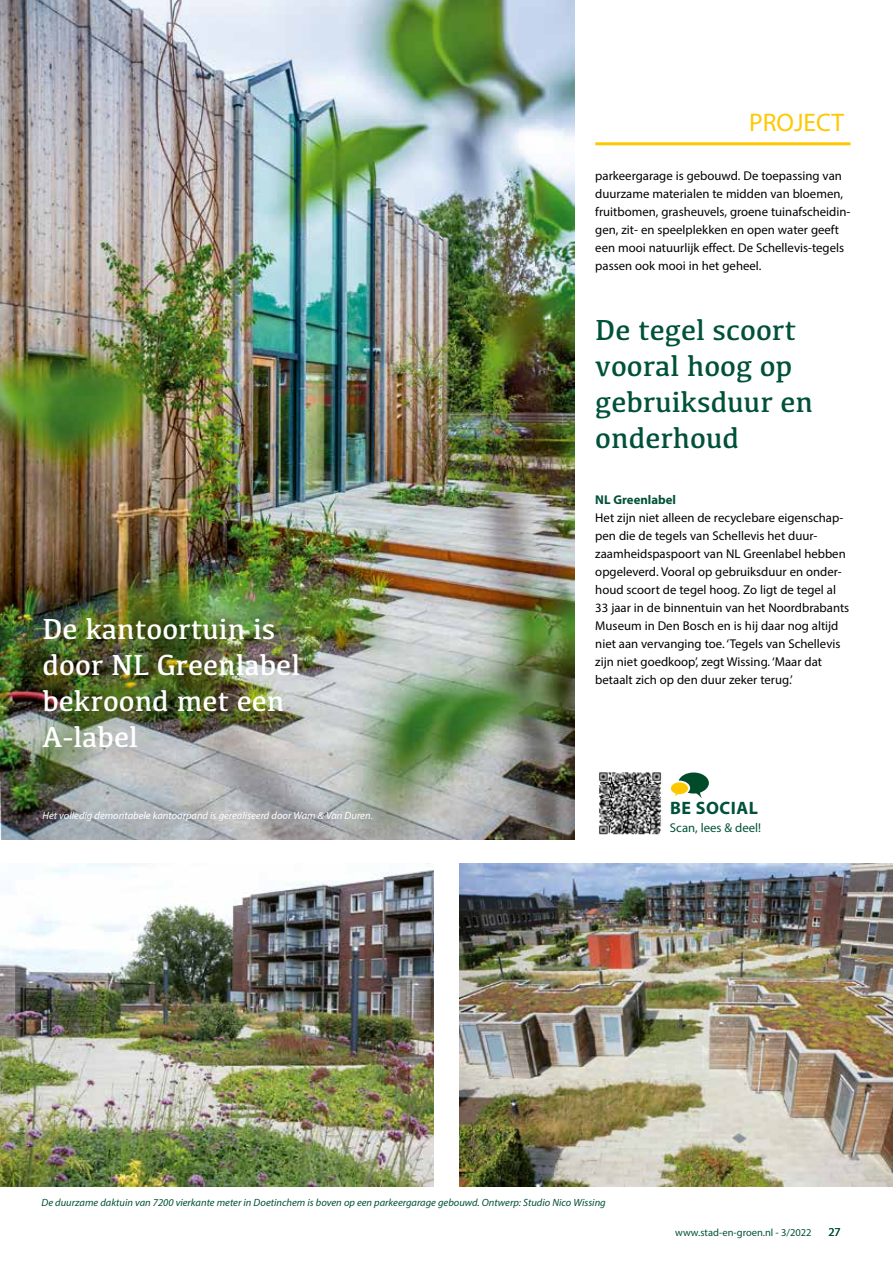
<style>
.page{position:relative;width:893px;height:1263px;background:#fff}
.page>*{position:absolute;margin:0;border:0;box-sizing:border-box;transform-origin:0 0}
.t1{font:30px/36px "Kefa";color:#fff}
.t2{font:30px/36px "Kefa";color:#005139}
.t3{font:25.5px "Myriad Pro";color:#fec800}
.t4{font:700 18px "Myriad Pro";letter-spacing:.03em;color:#005139}
.t5{font:12.75px/18px "Myriad Pro";color:#000}
.t6{font:12.75px "Myriad Pro";color:#005139}
.t7{font:700 12.75px "Myriad Pro";color:#005139}
.t8{font:12px "Myriad Pro";color:#005139}
.t9{font:italic 10.5px "Myriad Pro";color:#005139}
.t10{font:italic 10.5px "Myriad Pro";color:#fff}
.t11{font:10.5px "Myriad Pro";color:#005139}
</style>
<div class="page">
<hr style="left:595px;top:142px;width:255px;height:3px;background:#fec800">
<img style="left:0;top:863px;width:434px;height:323px">
<img style="left:459px;top:863px;width:434px;height:323px">
<img style="left:0;top:0;width:574px;height:840px">
<img style="left:599px;top:772px;width:64px;height:63px">
<svg style="left:671px;top:772px;width:38px;height:26px"></svg>
<h2 class="t3" style="left:749px;top:107px;width:97px">PROJECT</h2>
<p class="t5" style="left:595px;top:167px;width:257px">parkeergarage is gebouwd. De toepassing van duurzame materialen te midden van bloemen, fruitbomen, grasheuvels, groene tuinafscheidin&shy;gen, zit- en speelplekken en open water geeft een mooi natuurlijk effect. De Schellevis-tegels passen ook mooi in het geheel.</p>
<h1 class="t1" style="left:43px;top:610px;width:259px">De kantoortuin is door NL Greenlabel bekroond met een<br>A-label</h1>
<p class="t10" style="left:43px;top:809px;width:332px">Het volledig demontabele kantoorpand is gerealiseerd door Wam &amp; Van Duren.</p>
<h1 class="t2" style="left:595px;top:311px;width:219px">De tegel scoort vooral hoog op gebruiksduur en onderhoud</h1>
<p class="t7" style="left:595px;top:491px;width:82px">NL Greenlabel</p>
<p class="t5" style="left:595px;top:509px;width:255px">Het zijn niet alleen de recyclebare eigenschap&shy;pen die de tegels van Schellevis het duur&shy;zaamheidspaspoort van NL Greenlabel hebben opgeleverd. Vooral op gebruiksduur en onder&shy;houd scoort de tegel hoog. Zo ligt de tegel al 33 jaar in de binnentuin van het Noordbrabants Museum in Den Bosch en is hij daar nog altijd niet aan vervanging toe. ‘Tegels van Schellevis zijn niet goedkoop’, zegt Wissing. ‘Maar dat betaalt zich op den duur zeker terug.’</p>
<h3 class="t4" style="left:670px;top:796px;width:89px">BE SOCIAL</h3>
<p class="t6" style="left:670px;top:820px;width:93px">Scan, lees &amp; deel!</p>
<p class="t9" style="left:42px;top:1196px;width:566px">De duurzame daktuin van 7200 vierkante meter in Doetinchem is boven op een parkeergarage gebouwd. Ontwerp: Studio Nico Wissing</p>
<p class="t11" style="left:675px;top:1226px;width:138px">www.stad-en-groen.nl - 3/2022</p>
<p class="t8" style="left:828px;top:1224px;width:14px">27</p>
</div>
